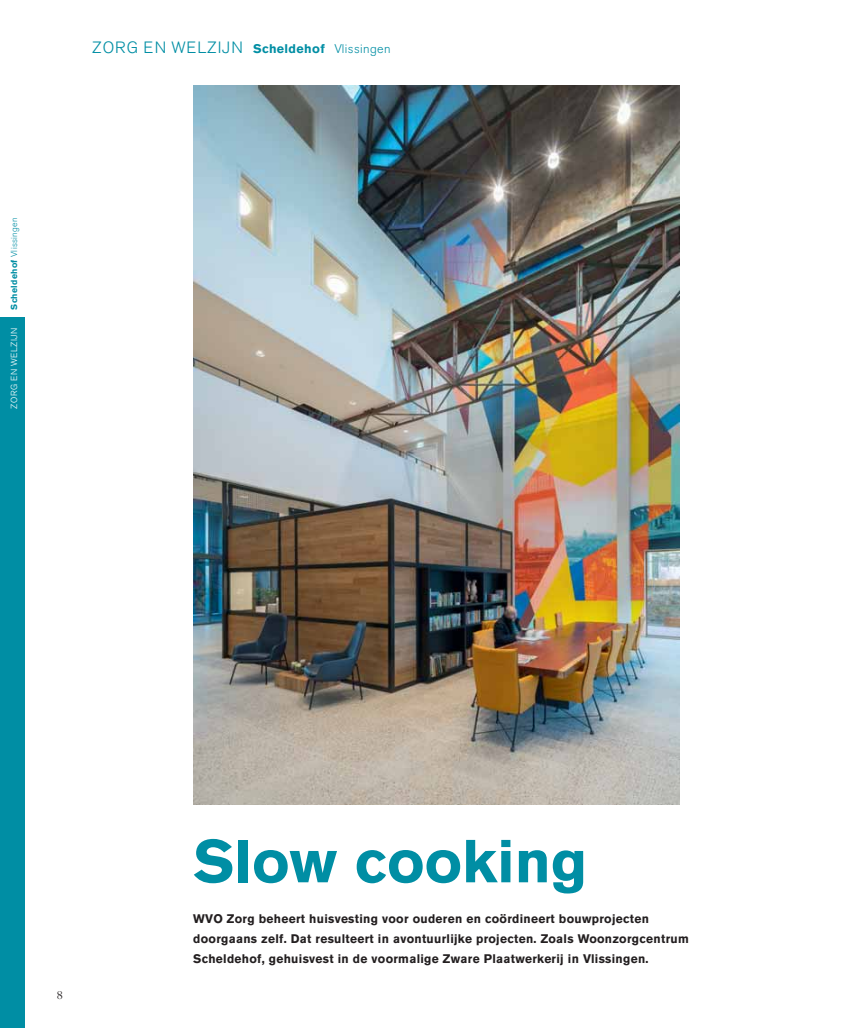
<style>
.page{position:relative;width:851px;height:1028px;background:#fff}
.page>*{position:absolute;margin:0;border:0;box-sizing:border-box;transform-origin:0 0}
.t1{font:700 60px "Akzidenz Grotesk BE";color:#008ea4}
.t2{font:300 16.25px "Akzidenz Grotesk BE";letter-spacing:.06em;color:#008ea4}
.t3{font:12.5px "Bembo Std";color:#231f20}
.t4{font:700 12.38px/20px "Akzidenz Grotesk BE";letter-spacing:.025em;color:#231f20}
.t5{font:700 8.75px "Akzidenz Grotesk BE";letter-spacing:.03em;color:#008ea4}
.t6{font:300 8.75px "Akzidenz Grotesk BE";letter-spacing:.06em;color:#fff}
.s1{font-weight:300}
.s2{font-weight:700;font-size:12.5px}
.s3{font-size:12.5px}
</style>
<div class="page">
<div style="left:0;top:317px;width:25px;height:711px;background:#008ea4"></div>
<img style="left:193px;top:85px;width:486px;height:719px">
<p class="t5" style="left:9px;top:309px;width:94px;rotate:-90deg">Scheldehof <span class="s1">Vlissingen</span></p>
<p class="t6" style="left:9px;top:408px;width:83px;rotate:-90deg">ZORG EN WELZIJN</p>
<h2 class="t2" style="left:92px;top:38px;width:300px">ZORG EN WELZIJN <span class="s2">Scheldehof</span> <span class="s3">Vlissingen</span></h2>
<p class="t3" style="left:57px;top:987px;width:8px">8</p>
<h1 class="t1" style="left:193px;top:826px;width:395px">Slow cooking</h1>
<p class="t4" style="left:193px;top:908px;width:497px">WVO Zorg beheert huisvesting voor ouderen en coördineert bouwprojecten doorgaans zelf. Dat resulteert in avontuurlijke projecten. Zoals Woonzorgcentrum<br>Scheldehof, gehuisvest in de voormalige Zware Plaatwerkerij in Vlissingen.</p>
</div>
